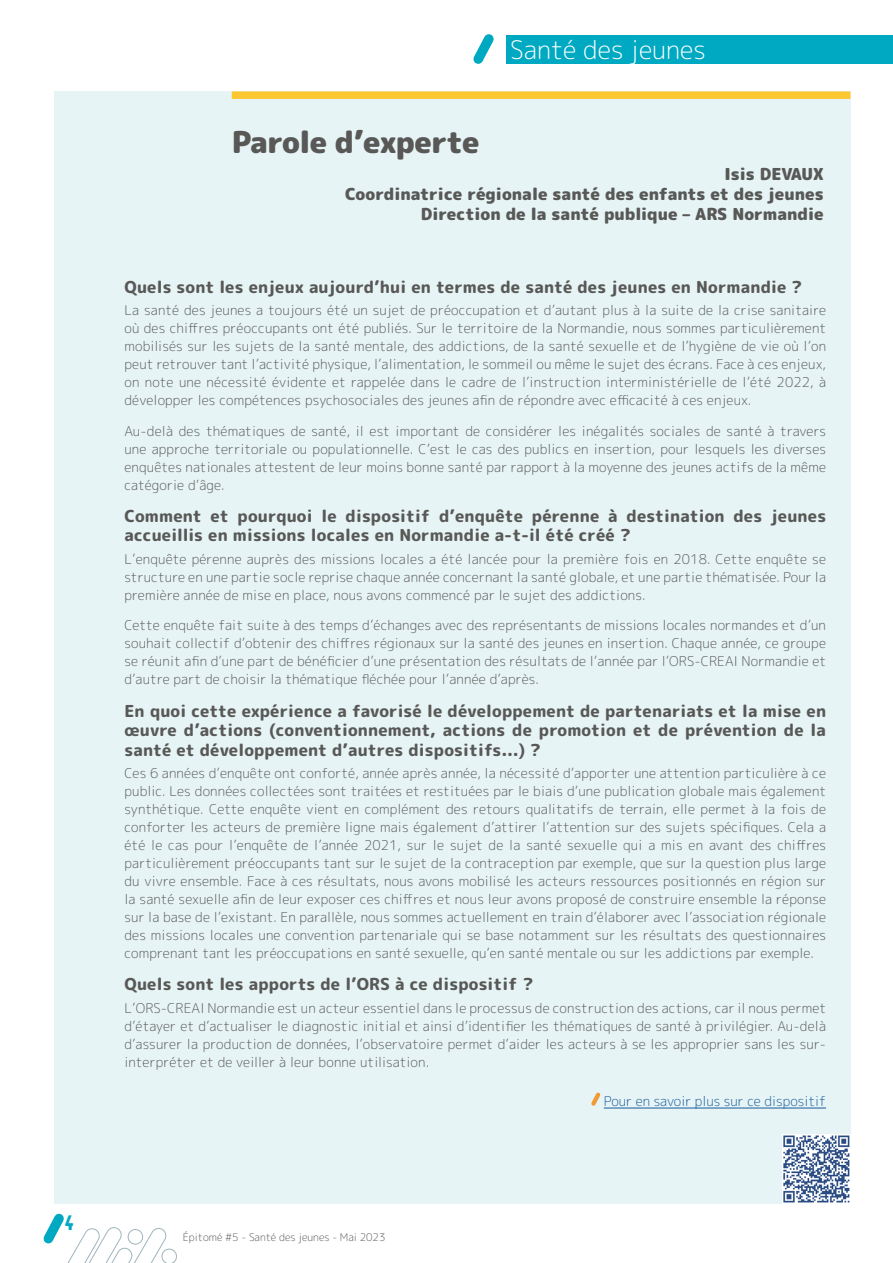
<style>
.page{position:relative;width:893px;height:1263px;background:#fff}
.page>*{position:absolute;margin:0;border:0;box-sizing:border-box;transform-origin:0 0}
.t1{font:900 30px "Rounded Mplus 1 c";letter-spacing:-.02em;color:#585857}
.t2{font:300 25.5px "Rounded Mplus 1 c";color:#fff}
.t3{font:800 16.5px/19.5px "Rounded Mplus 1 c";letter-spacing:.01em;color:#585857}
.t4{font:900 16.5px/19.8px "Rounded Mplus 1 c";color:#585857;text-align:right}
.t5{font:15px "Spacecard";color:#00a9c2}
.t6{font:300 13.5px/18px "Rounded Mplus 1 c";letter-spacing:.01em;color:#585857;text-align:justify}
.t7{font:300 13.5px "Rounded Mplus 1 c";color:#165b9a}
.t8{font:300 10.5px "Rounded Mplus 1 c";color:#585857}
</style>
<div class="page">
<svg style="left:43px;top:1213px;width:134px;height:50px"></svg>
<div style="left:54px;top:91px;width:796px;height:1112px;background:#e7f4f5"></div>
<div style="left:506px;top:36px;width:387px;height:28px;background:#00a9c2"></div>
<svg style="left:473px;top:34px;width:21px;height:30px"></svg>
<hr style="left:604px;top:1108px;width:222px;height:1px;background:#165b9a">
<svg style="left:591px;top:1092px;width:13px;height:17px"></svg>
<div style="left:232px;top:91px;width:618px;height:8px;background:#fdc72f"></div>
<img style="left:782px;top:1134px;width:68px;height:69px">
<p class="t5" style="left:65px;top:1214px;width:11px">4</p>
<h1 class="t1" style="left:232px;top:120px;width:249px">Parole d’experte</h1>
<h2 class="t2" style="left:510px;top:32px;width:197px">Santé des jeunes</h2>
<p class="t4" style="left:345px;top:164px;width:480px">Isis DEVAUX<br>Coordinatrice régionale santé des enfants et des jeunes<br>Direction de la santé publique – ARS Normandie</p>
<p class="t3" style="left:124px;top:277px;width:679px">Quels sont les enjeux aujourd’hui en termes de santé des jeunes en Normandie ?</p>
<p class="t6" style="left:124px;top:301px;width:703px">La santé des jeunes a toujours été un sujet de préoccupation et d’autant plus à la suite de la crise sanitaire où des chiffres préoccupants ont été publiés. Sur le territoire de la Normandie, nous sommes particulièrement mobilisés sur les sujets de la santé mentale, des addictions, de la santé sexuelle et de l’hygiène de vie où l’on peut retrouver tant l’activité physique, l’alimentation, le sommeil ou même le sujet des écrans. Face à ces enjeux, on note une nécessité évidente et rappelée dans le cadre de l’instruction interministérielle de l’été 2022, à développer les compétences psychosociales des jeunes afin de répondre avec efficacité à ces enjeux.</p>
<p class="t6" style="left:124px;top:422px;width:703px">Au-delà des thématiques de santé, il est important de considérer les inégalités sociales de santé à travers une approche territoriale ou populationnelle. C’est le cas des publics en insertion, pour lesquels les diverses enquêtes nationales attestent de leur moins bonne santé par rapport à la moyenne des jeunes actifs de la même catégorie d’âge.</p>
<p class="t3" style="left:124px;top:506px;width:703px">Comment et pourquoi le dispositif d’enquête pérenne à destination des jeunes accueillis en missions locales en Normandie a-t-il été créé ?</p>
<p class="t6" style="left:124px;top:550px;width:703px">L’enquête pérenne auprès des missions locales a été lancée pour la première fois en 2018. Cette enquête se structure en une partie socle reprise chaque année concernant la santé globale, et une partie thématisée. Pour la première année de mise en place, nous avons commencé par le sujet des addictions.</p>
<p class="t6" style="left:124px;top:616px;width:703px">Cette enquête fait suite à des temps d’échanges avec des représentants de missions locales normandes et d’un souhait collectif d’obtenir des chiffres régionaux sur la santé des jeunes en insertion. Chaque année, ce groupe se réunit afin d’une part de bénéficier d’une présentation des résultats de l’année par l’ORS-CREAI Normandie et d’autre part de choisir la thématique fléchée pour l’année d’après.</p>
<p class="t3" style="left:124px;top:701px;width:703px;text-align:justify">En quoi cette expérience a favorisé le développement de partenariats et la mise en œuvre d’actions (conventionnement, actions de promotion et de prévention de la santé et développement d’autres dispositifs...) ?</p>
<p class="t6" style="left:124px;top:764px;width:703px">Ces 6 années d’enquête ont conforté, année après année, la nécessité d’apporter une attention particulière à ce public. Les données collectées sont traitées et restituées par le biais d’une publication globale mais également synthétique. Cette enquête vient en complément des retours qualitatifs de terrain, elle permet à la fois de conforter les acteurs de première ligne mais également d’attirer l’attention sur des sujets spécifiques. Cela a été le cas pour l’enquête de l’année 2021, sur le sujet de la santé sexuelle qui a mis en avant des chiffres particulièrement préoccupants tant sur le sujet de la contraception par exemple, que sur la question plus large du vivre ensemble. Face à ces résultats, nous avons mobilisé les acteurs ressources positionnés en région sur la santé sexuelle afin de leur exposer ces chiffres et nous leur avons proposé de construire ensemble la réponse sur la base de l’existant. En parallèle, nous sommes actuellement en train d’élaborer avec l’association régionale des missions locales une convention partenariale qui se base notamment sur les résultats des questionnaires comprenant tant les préoccupations en santé sexuelle, qu’en santé mentale ou sur les addictions par exemple.</p>
<p class="t3" style="left:124px;top:974px;width:410px">Quels sont les apports de l’ORS à ce dispositif ?</p>
<p class="t6" style="left:124px;top:998px;width:703px">L’ORS-CREAI Normandie est un acteur essentiel dans le processus de construction des actions, car il nous permet d’étayer et d’actualiser le diagnostic initial et ainsi d’identifier les thématiques de santé à privilégier. Au-delà d’assurer la production de données, l’observatoire permet d’aider les acteurs à se les approprier sans les sur&shy;interpréter et de veiller à leur bonne utilisation.</p>
<p class="t7" style="left:604px;top:1091px;width:224px">Pour en savoir plus sur ce dispositif</p>
<p class="t8" style="left:183px;top:1230px;width:204px">Épitomé #5 - Santé des jeunes - Mai 2023</p>
</div>
